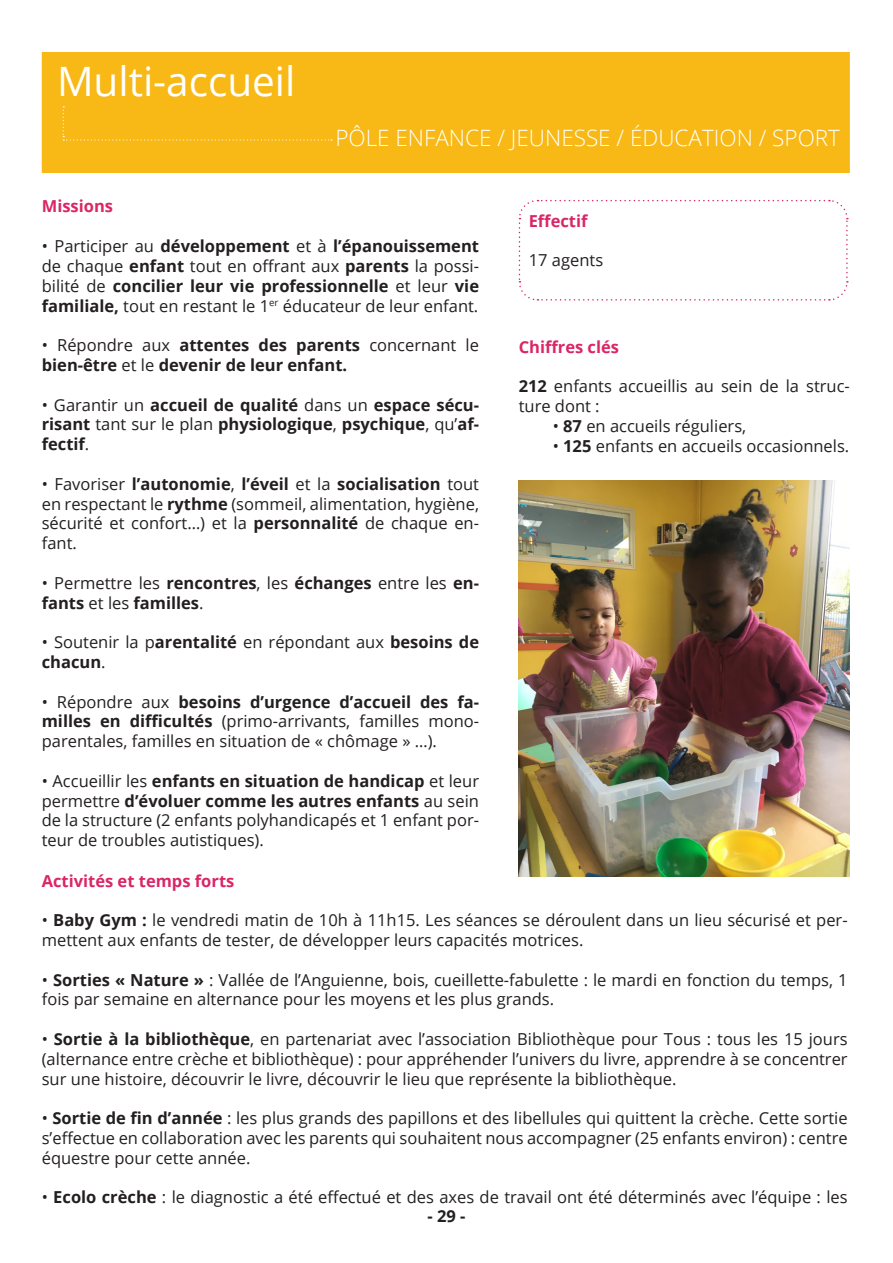
<style>
.page{position:relative;width:893px;height:1263px;background:#fff}
.page>*{position:absolute;margin:0;border:0;box-sizing:border-box;transform-origin:0 0}
.t1{font:40.5px "Open Sans";color:#fff}
.t2{font:300 22.5px "Open Sans";color:#fff}
.t3{font:16.5px/19.8px "Open Sans";color:#231f20;text-align:justify}
.t4{font:700 16.5px/19.8px "Open Sans";color:#231f20}
.t5{font:700 16.5px "Open Sans";color:#da2666}
.s1{font-weight:700}
.s2{font-weight:400}
</style>
<div class="page">
<div style="left:42px;top:52px;width:808px;height:121px;background:#f8b916"></div>
<svg style="left:63px;top:106px;width:269px;height:35px"></svg>
<svg style="left:518px;top:199px;width:330px;height:102px"></svg>
<img style="left:519px;top:480px;width:331px;height:396px">
<h1 class="t1" style="left:57px;top:53px;width:240px">Multi-accueil</h1>
<p class="t2" style="left:335px;top:122px;width:506px">PÔLE ENFANCE / JEUNESSE / ÉDUCATION / SPORT</p>
<p class="t5" style="left:42px;top:195px;width:73px">Missions</p>
<p class="t3" style="left:42px;top:236px;width:439px">• Participer au <span class="s1">développement</span> et à <span class="s1">l’épanouissement </span>de chaque <span class="s1">enfant</span> tout en offrant aux <span class="s1">parents</span> la possi&shy;bilité de <span class="s1">concilier leur vie professionnelle</span> et leur <span class="s1">vie familiale,</span> tout en restant le 1<sup>er</sup> éducateur de leur enfant.</p>
<p class="t4" style="left:42px;top:335px;width:439px"><span class="s2">• Répondre aux</span> attentes des parents <span class="s2">concernant le </span>bien-être <span class="s2">et le</span> devenir de leur enfant.</p>
<p class="t4" style="left:42px;top:394px;width:439px;text-align:justify"><span class="s2">• Garantir un</span> accueil de qualité <span class="s2">dans un</span> espace sécu&shy;risant <span class="s2">tant sur le plan</span> physiologique<span class="s2">,</span> psychique<span class="s2">, qu’</span>af&shy;fectif<span class="s2">.</span></p>
<p class="t3" style="left:42px;top:473px;width:439px">• Favoriser <span class="s1">l’autonomie</span>, <span class="s1">l’éveil</span> et la <span class="s1">socialisation</span> tout en respectant le <span class="s1">rythme</span> (sommeil, alimentation, hygiène, sécurité et confort…) et la <span class="s1">personnalité</span> de chaque en&shy;fant.</p>
<p class="t4" style="left:42px;top:572px;width:439px"><span class="s2">• Permettre les</span> rencontres<span class="s2">, les</span> échanges <span class="s2">entre les</span> en&shy;fants <span class="s2">et les</span> familles<span class="s2">.</span></p>
<p class="t3" style="left:42px;top:632px;width:439px">• Soutenir la p<span class="s1">arentalité</span> en répondant aux <span class="s1">besoins de chacun</span>.</p>
<p class="t3" style="left:42px;top:691px;width:439px">• Répondre aux <span class="s1">besoins d’urgence d’accueil des fa&shy;milles en difficultés</span> (primo-arrivants, familles mono&shy;parentales, familles en situation de « chômage » …).</p>
<p class="t3" style="left:42px;top:770px;width:439px">• Accueillir les <span class="s1">enfants en situation de handicap</span> et leur permettre <span class="s1">d’évoluer comme les autres enfants</span> au sein de la structure (2 enfants polyhandicapés et 1 enfant por&shy;teur de troubles autistiques).</p>
<p class="t5" style="left:529px;top:209px;width:60px">Effectif</p>
<p class="t3" style="left:529px;top:250px;width:76px">17 agents</p>
<p class="t5" style="left:519px;top:335px;width:102px">Chiffres clés</p>
<p class="t3" style="left:519px;top:376px;width:333px"><span class="s1">212</span> enfants accueillis au sein de la struc&shy;ture dont :</p>
<p class="t3" style="left:553px;top:416px;width:195px">• <span class="s1">87</span> en accueils réguliers,</p>
<p class="t3" style="left:553px;top:435px;width:298px">• <span class="s1">125</span> enfants en accueils occasionnels.</p>
<p class="t5" style="left:42px;top:869px;width:194px">Activités et temps forts</p>
<p class="t3" style="left:42px;top:910px;width:807px">• <span class="s1">Baby Gym :</span> le vendredi matin de 10h à 11h15. Les séances se déroulent dans un lieu sécurisé et per&shy;mettent aux enfants de tester, de développer leurs capacités motrices.</p>
<p class="t3" style="left:42px;top:969px;width:807px">• <span class="s1">Sorties « Nature »</span> : Vallée de l’Anguienne, bois, cueillette-fabulette : le mardi en fonction du temps, 1 fois par semaine en alternance pour les moyens et les plus grands.</p>
<p class="t3" style="left:42px;top:1028px;width:807px">• <span class="s1">Sortie à la bibliothèque</span>, en partenariat avec l’association Bibliothèque pour Tous : tous les 15 jours (alternance entre crèche et bibliothèque) : pour appréhender l’univers du livre, apprendre à se concentrer sur une histoire, découvrir le livre, découvrir le lieu que représente la bibliothèque.</p>
<p class="t3" style="left:42px;top:1108px;width:807px">• <span class="s1">Sortie de fin d’année</span> : les plus grands des papillons et des libellules qui quittent la crèche. Cette sortie s’effectue en collaboration avec les parents qui souhaitent nous accompagner (25 enfants environ) : centre équestre pour cette année.</p>
<p class="t3" style="left:42px;top:1187px;width:807px">• <span class="s1">Ecolo crèche</span> : le diagnostic a été effectué et des axes de travail ont été déterminés avec l’équipe : les</p>
<p class="t4" style="left:427px;top:1205px;width:40px">- 29 -</p>
</div>
